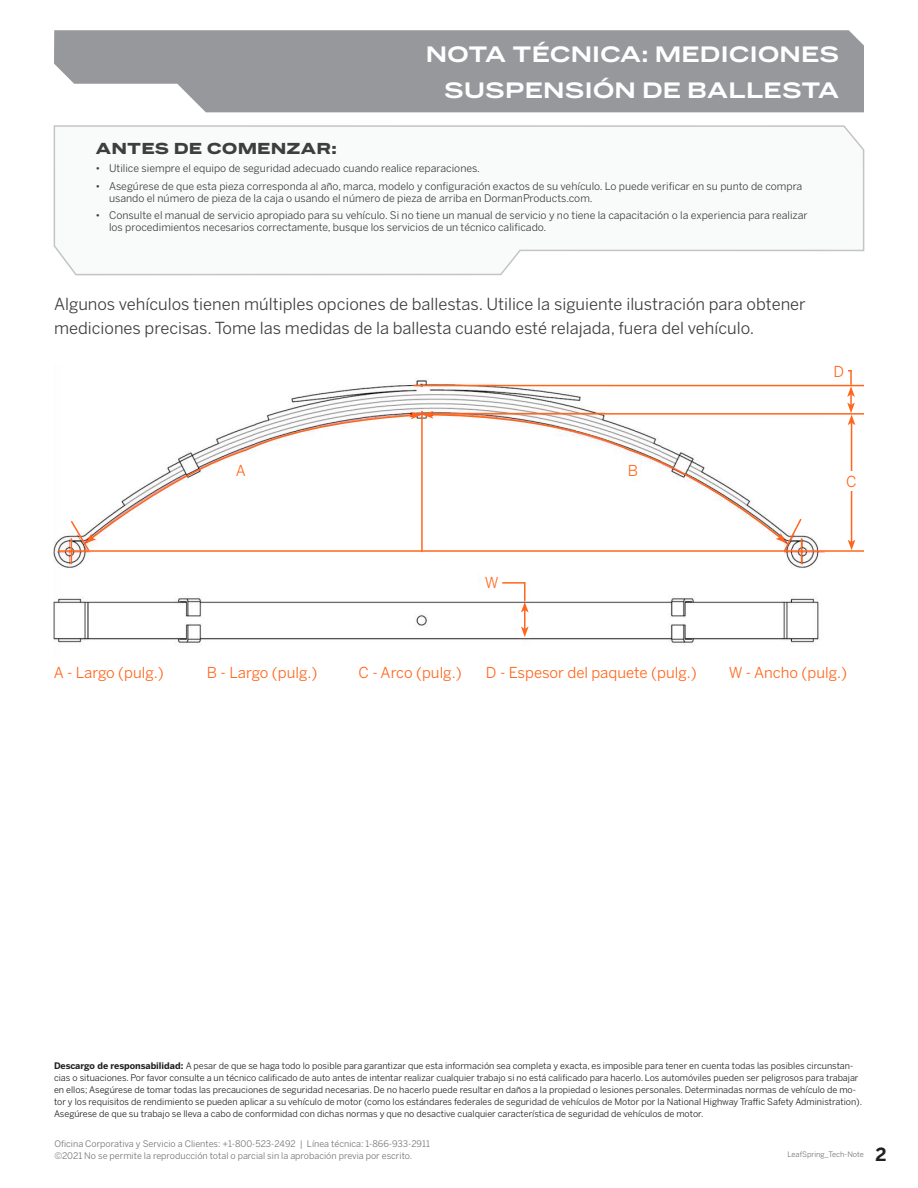
<style>
.page{position:relative;width:918px;height:1188px;background:#fff}
.page>*{position:absolute;margin:0;border:0;box-sizing:border-box;transform-origin:0 0}
.t1{font:700 21px/36px "Benton Sans Wide";letter-spacing:.005em;color:#fff;text-align:right}
.t2{font:700 18px "Benton Sans";color:#231f20}
.Value_Head_Line{font:16.5px/24px "Benton Sans";color:#3e3e3f}
.t3{font:15px "Benton Sans";color:#ff661c}
.PartNumber{font:900 15px "Benton Sans Wide";color:#3e3e3f}
.StoryBullets{font:10.5px/12px "Benton Sans";color:#3e3e3f}
.t4{font:9px/12px "Benton Sans";color:#231f20}
.t5{font:9px/12px "Benton Sans";color:#727376}
.t6{font:7.5px "Benton Sans";color:#727376}
.s1{font-weight:700}
</style>
<div class="page">
<svg style="left:54px;top:30px;width:810px;height:82px;background:#9c9ea1"></svg>
<svg style="left:53px;top:125px;width:812px;height:151px"></svg>
<img style="left:54px;top:379px;width:810px;height:266px">
<hr style="left:414px;top:385px;width:450px;height:1px;background:#ff661c">
<hr style="left:414px;top:413px;width:450px;height:2px;background:#ff661c">
<hr style="left:58px;top:550px;width:806px;height:2px;background:#ff661c">
<div style="left:832px;top:361px;width:14px;height:20px;background:#fff"></div>
<hr style="left:851px;top:423px;width:1px;height:119px;background:#ff661c">
<svg style="left:847px;top:370px;width:8px;height:55px"></svg>
<svg style="left:848px;top:540px;width:7px;height:10px"></svg>
<div style="left:845px;top:471px;width:13px;height:20px;background:#fff"></div>
<div style="left:481px;top:572px;width:21px;height:20px;background:#fff"></div>
<hr style="left:502px;top:582px;width:23px;height:2px;background:#ff661c">
<svg style="left:521px;top:582px;width:8px;height:55px"></svg>
<svg style="left:433px;top:413px;width:348px;height:126px"></svg>
<svg style="left:776px;top:517px;width:27px;height:47px"></svg>
<svg style="left:69px;top:411px;width:364px;height:153px"></svg>
<h1 class="t1" style="left:426px;top:36px;width:415px">NOTA TÉCNICA: MEDICIONES<br>SUSPENSIÓN DE BALLESTA</h1>
<p class="PartNumber" style="left:96px;top:138px;width:243px">ANTES DE COMENZAR:</p>
<p class="StoryBullets" style="left:96px;top:163px;width:386px">• Utilice siempre el equipo de seguridad adecuado cuando realice reparaciones.</p>
<p class="StoryBullets" style="left:109px;top:180px;width:695px;text-indent:-14px">• Asegúrese de que esta pieza corresponda al año, marca, modelo y configuración exactos de su vehículo. Lo puede verificar en su punto de compra usando el número de pieza de la caja o usando el número de pieza de arriba en DormanProducts.com.</p>
<p class="StoryBullets" style="left:109px;top:209px;width:700px;text-indent:-14px">• Consulte el manual de servicio apropiado para su vehículo. Si no tiene un manual de servicio y no tiene la capacitación o la experiencia para realizar los procedimientos necesarios correctamente, busque los servicios de un técnico calificado.</p>
<p class="Value_Head_Line" style="left:54px;top:292px;width:753px">Algunos vehículos tienen múltiples opciones de ballestas. Utilice la siguiente ilustración para obtener mediciones precisas. Tome las medidas de la ballesta cuando esté relajada, fuera del vehículo.</p>
<p class="t3" style="left:834px;top:363px;width:12px">D</p>
<p class="t3" style="left:236px;top:461px;width:12px">A</p>
<p class="t3" style="left:628px;top:461px;width:12px">B</p>
<p class="t3" style="left:846px;top:473px;width:12px">C</p>
<p class="t3" style="left:485px;top:574px;width:15px">W</p>
<p class="t3" style="left:54px;top:664px;width:111px">A - Largo (pulg.)</p>
<p class="t3" style="left:207px;top:664px;width:112px">B - Largo (pulg.)</p>
<p class="t3" style="left:358px;top:664px;width:105px">C - Arco (pulg.)</p>
<p class="t3" style="left:486px;top:664px;width:212px">D - Espesor del paquete (pulg.)</p>
<p class="t3" style="left:729px;top:664px;width:120px">W - Ancho (pulg.)</p>
<p class="t4" style="left:54px;top:1059px;width:810px"><span class="s1">Descargo de responsabilidad:</span> A pesar de que se haga todo lo posible para garantizar que esta información sea completa y exacta, es imposible para tener en cuenta todas las posibles circunstan&shy;cias o situaciones. Por favor consulte a un técnico calificado de auto antes de intentar realizar cualquier trabajo si no está calificado para hacerlo. Los automóviles pueden ser peligrosos para trabajar en ellos; Asegúrese de tomar todas las precauciones de seguridad necesarias. De no hacerlo puede resultar en daños a la propiedad o lesiones personales. Determinadas normas de vehículo de mo&shy;tor y los requisitos de rendimiento se pueden aplicar a su vehículo de motor (como los estándares federales de seguridad de vehículos de Motor por la National Highway Traffic Safety Administration).<br>Asegúrese de que su trabajo se lleva a cabo de conformidad con dichas normas y que no desactive cualquier característica de seguridad de vehículos de motor.</p>
<p class="t5" style="left:54px;top:1138px;width:377px">Oficina Corporativa y Servicio a Clientes: +1-800-523-2492 | Línea técnica: 1-866-933-2911 ©2021 No se permite la reproducción total o parcial sin la aprobación previa por escrito.</p>
<p class="t6" style="left:788px;top:1150px;width:78px">LeafSpring_Tech-Note</p>
<h2 class="t2" style="left:875px;top:1143px;width:13px">2</h2>
</div>
